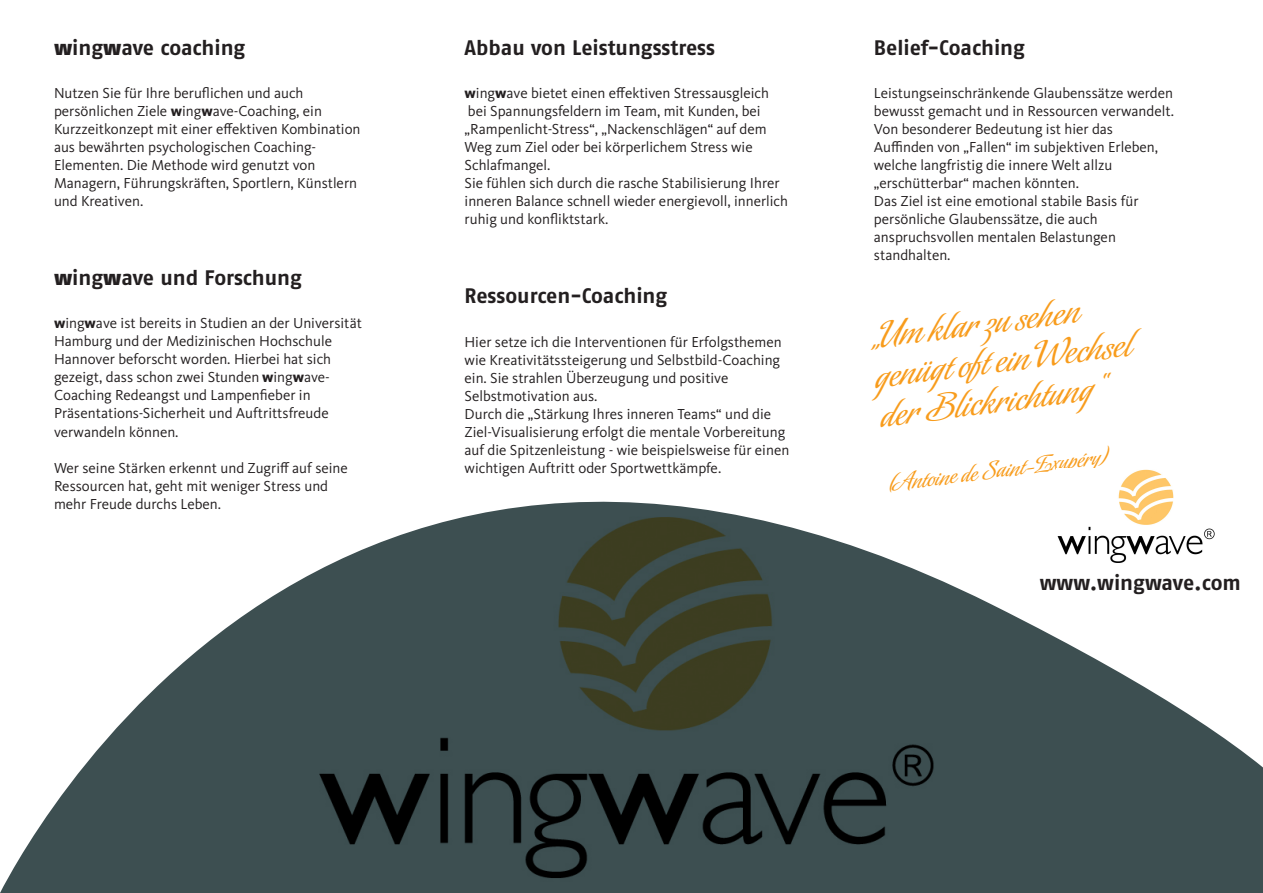
<style>
.page{position:relative;width:1263px;height:893px;background:#fff}
.page>*{position:absolute;margin:0;border:0;box-sizing:border-box;transform-origin:0 0}
.Absatzformat_1{font:33px "Sinfonieta";color:#f89c1c}
.Absatzformat_3{font:700 21px "Fago No";letter-spacing:-.005em;color:#231f20}
.Absatzformat_1-2{font:21px "Sinfonieta";color:#f89c1c}
.Absatzformat_1-3{font:700 21px "Fago No";color:#231f20}
.Absatzformat_2{font:15px/18px "Kievit OT";color:#231f20}
.s1{font-family:"Fago No Black Lf";font-weight:400}
.s2{font-family:"Fago No Black Tf";font-weight:400}
.s3{font-weight:800}
</style>
<div class="page">
<svg style="left:0;top:501px;width:1263px;height:392px;fill:#3d4f51"></svg>
<img style="left:314px;top:510px;width:620px;height:372px">
<img style="left:1056px;top:469px;width:159px;height:95px">
<p class="Absatzformat_3" style="left:54px;top:35px;width:193px"><span class="s1">w</span>ing<span class="s2">w</span>ave coaching</p>
<p class="Absatzformat_2" style="left:54px;top:84px;width:251px">Nutzen Sie für Ihre beruflichen und auch</p>
<p class="Absatzformat_2" style="left:54px;top:102px;width:269px">persönlichen Ziele <span class="s3">w</span>ing<span class="s3">w</span>ave-Coaching, ein</p>
<p class="Absatzformat_2" style="left:54px;top:120px;width:308px">Kurzzeitkonzept mit einer effektiven Kombination aus bewährten psychologischen Coaching-</p>
<p class="Absatzformat_2" style="left:54px;top:156px;width:263px">Elementen. Die Methode wird genutzt von</p>
<p class="Absatzformat_2" style="left:54px;top:174px;width:305px">Managern, Führungskräften, Sportlern, Künstlern und Kreativen.</p>
<p class="Absatzformat_3" style="left:54px;top:266px;width:249px"><span class="s1">w</span>ing<span class="s2">w</span>ave und Forschung</p>
<p class="Absatzformat_2" style="left:54px;top:314px;width:309px"><span class="s3">w</span>ing<span class="s3">w</span>ave ist bereits in Studien an der Universität<br>Hamburg und der Medizinischen Hochschule</p>
<p class="Absatzformat_2" style="left:54px;top:350px;width:279px">Hannover beforscht worden. Hierbei hat sich</p>
<p class="Absatzformat_2" style="left:54px;top:368px;width:277px">gezeigt, dass schon zwei Stunden <span class="s3">w</span>ing<span class="s3">w</span>ave-</p>
<p class="Absatzformat_2" style="left:54px;top:386px;width:258px">Coaching Redeangst und Lampenfieber in</p>
<p class="Absatzformat_2" style="left:54px;top:404px;width:276px">Präsentations-Sicherheit und Auftrittsfreude</p>
<p class="Absatzformat_2" style="left:54px;top:422px;width:126px">verwandeln können.</p>
<p class="Absatzformat_2" style="left:54px;top:458px;width:295px">Wer seine Stärken erkennt und Zugriff auf seine</p>
<p class="Absatzformat_2" style="left:54px;top:476px;width:276px">Ressourcen hat, geht mit weniger Stress und</p>
<p class="Absatzformat_2" style="left:54px;top:494px;width:169px">mehr Freude durchs Leben.</p>
<p class="Absatzformat_1-3" style="left:465px;top:35px;width:252px">Abbau von Leistungsstress</p>
<p class="Absatzformat_2" style="left:465px;top:84px;width:306px"><span class="s3">w</span>ing<span class="s3">w</span>ave bietet einen effektiven Stressausgleich</p>
<p class="Absatzformat_2" style="left:468px;top:102px;width:294px">bei Spannungsfeldern im Team, mit Kunden, bei</p>
<p class="Absatzformat_2" style="left:465px;top:120px;width:304px">„Rampenlicht-Stress“, „Nackenschlägen“ auf dem</p>
<p class="Absatzformat_2" style="left:465px;top:138px;width:290px">Weg zum Ziel oder bei körperlichem Stress wie</p>
<p class="Absatzformat_2" style="left:465px;top:156px;width:87px">Schlafmangel.</p>
<p class="Absatzformat_2" style="left:465px;top:174px;width:317px">Sie fühlen sich durch die rasche Stabilisierung Ihrer</p>
<p class="Absatzformat_2" style="left:465px;top:192px;width:325px">inneren Balance schnell wieder energievoll, innerlich ruhig und konfliktstark.</p>
<p class="Absatzformat_3" style="left:465px;top:284px;width:204px">Ressourcen-Coaching</p>
<p class="Absatzformat_2" style="left:465px;top:333px;width:319px;text-align:justify">Hier setze ich die Interventionen für Erfolgsthemen wie Kreativitätssteigerung und Selbstbild-Coaching ein. Sie strahlen Überzeugung und positive</p>
<p class="Absatzformat_2" style="left:465px;top:387px;width:134px">Selbstmotivation aus.</p>
<p class="Absatzformat_2" style="left:465px;top:405px;width:326px">Durch die „Stärkung Ihres inneren Teams“ und die Ziel-Visualisierung erfolgt die mentale Vorbereitung auf die Spitzenleistung - wie beispielsweise für einen wichtigen Auftritt oder Sportwettkämpfe.</p>
<p class="Absatzformat_3" style="left:874px;top:35px;width:152px">Belief-Coaching</p>
<p class="Absatzformat_2" style="left:874px;top:84px;width:302px;text-align:justify">Leistungseinschränkende Glaubenssätze werden bewusst gemacht und in Ressourcen verwandelt.<br>Von besonderer Bedeutung ist hier das</p>
<p class="Absatzformat_2" style="left:874px;top:138px;width:286px">Auffinden von „Fallen“ im subjektiven Erleben, welche langfristig die innere Welt allzu</p>
<p class="Absatzformat_2" style="left:874px;top:174px;width:207px">„erschütterbar“ machen könnten.</p>
<p class="Absatzformat_2" style="left:874px;top:192px;width:266px">Das Ziel ist eine emotional stabile Basis für</p>
<p class="Absatzformat_2" style="left:874px;top:210px;width:225px">persönliche Glaubenssätze, die auch</p>
<p class="Absatzformat_2" style="left:874px;top:228px;width:244px">anspruchsvollen mentalen Belastungen</p>
<p class="Absatzformat_2" style="left:874px;top:246px;width:78px">standhalten.</p>
<p class="Absatzformat_1" style="left:867px;top:315px;width:213px;rotate:-7deg">„Um klar zu sehen</p>
<p class="Absatzformat_1" style="left:872px;top:354px;width:261px;rotate:-7deg">genügt oft ein Wechsel</p>
<p class="Absatzformat_1" style="left:877px;top:394px;width:226px;rotate:-7deg">der Blickrichtung“</p>
<p class="Absatzformat_1-2" style="left:887px;top:470px;width:222px;rotate:-7deg">(Antoine de Saint-Exupéry)</p>
<p class="Absatzformat_3" style="left:1040px;top:570px;width:203px">www.wingwave.com</p>
</div>
